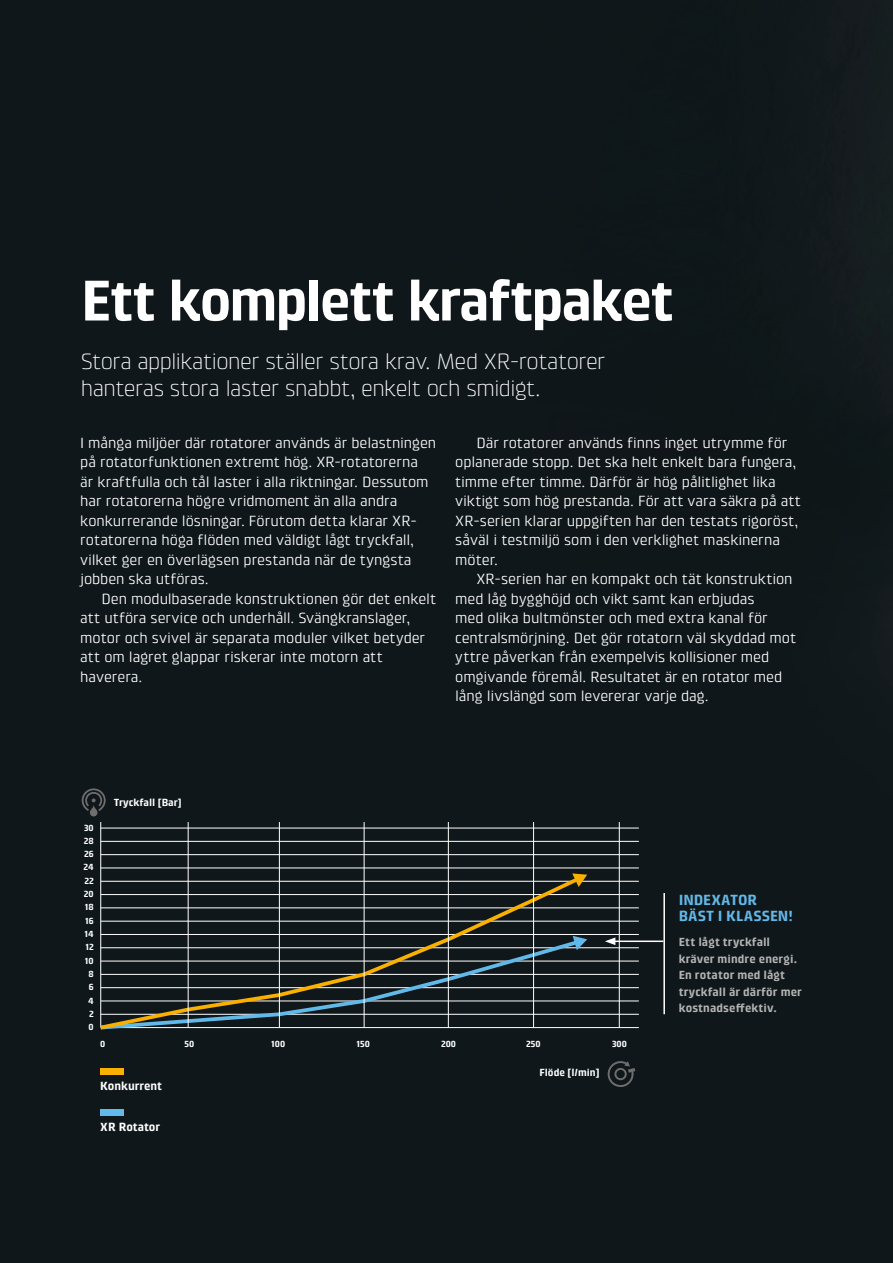
<style>
.page{position:relative;width:893px;height:1263px;background:#fff}
.page>*{position:absolute;margin:0;border:0;box-sizing:border-box;transform-origin:0 0}
.t1{font:700 58.5px "Klint LT Pro";letter-spacing:-.04em;color:#fff}
.t2{font:300 22.5px/27px "Klint LT Pro";letter-spacing:-.025em;color:#fff}
.t3{font:15px/19.5px "Klint LT Pro";letter-spacing:-.005em;color:#fff}
.t4{font:700 15px/16.5px "Klint LT Pro";color:#63b8e9}
.t5{font:700 12px/16.5px "Klint LT Pro";letter-spacing:.005em;color:#b4b4b4}
.t6{font:700 12px "Klint LT Pro";color:#fff}
.t7{font:700 10.5px "Klint LT Pro";color:#fff}
.t8{font:700 9px/13.4px "Klint LT Pro";color:#fff;text-align:right}
</style>
<div class="page">
<div style="left:0;top:1110px;width:893px;height:153px;background:#10171a"></div>
<div style="left:0;top:0;width:893px;height:1116px;background:#10171a"></div>
<svg style="left:608px;top:1061px;width:27px;height:26px"></svg>
<svg style="left:82px;top:788px;width:24px;height:28px"></svg>
<hr style="left:101px;top:1027px;width:538px;height:1px;background:#fff">
<hr style="left:101px;top:1014px;width:538px;height:1px;background:#fff">
<hr style="left:101px;top:1000px;width:538px;height:1px;background:#fff">
<hr style="left:101px;top:987px;width:538px;height:1px;background:#fff">
<hr style="left:101px;top:974px;width:538px;height:1px;background:#fff">
<hr style="left:101px;top:961px;width:538px;height:1px;background:#fff">
<hr style="left:101px;top:947px;width:538px;height:1px;background:#fff">
<hr style="left:101px;top:934px;width:538px;height:1px;background:#fff">
<hr style="left:101px;top:921px;width:538px;height:1px;background:#fff">
<hr style="left:101px;top:907px;width:538px;height:1px;background:#fff">
<hr style="left:101px;top:894px;width:538px;height:1px;background:#fff">
<hr style="left:101px;top:881px;width:538px;height:1px;background:#fff">
<hr style="left:101px;top:867px;width:538px;height:1px;background:#fff">
<hr style="left:101px;top:854px;width:538px;height:1px;background:#fff">
<hr style="left:101px;top:841px;width:538px;height:1px;background:#fff">
<hr style="left:101px;top:828px;width:538px;height:1px;background:#fff">
<hr style="left:100px;top:822px;width:1px;height:205px;background:#fff">
<svg style="left:96px;top:874px;width:486px;height:158px;background:#292f2f"></svg>
<svg style="left:572px;top:873px;width:15px;height:14px"></svg>
<div style="left:100px;top:1068px;width:24px;height:6px;background:#f9b000"></div>
<div style="left:100px;top:1109px;width:24px;height:6px;background:#61b9e9"></div>
<hr style="left:188px;top:822px;width:1px;height:205px;background:#fff">
<hr style="left:279px;top:822px;width:1px;height:205px;background:#fff">
<hr style="left:364px;top:822px;width:1px;height:205px;background:#fff">
<hr style="left:448px;top:822px;width:1px;height:205px;background:#fff">
<hr style="left:533px;top:822px;width:1px;height:205px;background:#fff">
<hr style="left:619px;top:822px;width:1px;height:205px;background:#fff">
<hr style="left:663px;top:893px;width:2px;height:121px;background:#fff">
<hr style="left:613px;top:940px;width:50px;height:2px;background:#fff">
<svg style="left:605px;top:937px;width:10px;height:8px"></svg>
<h1 class="t1" style="left:81px;top:267px;width:595px">Ett komplett kraftpaket</h1>
<h2 class="t2" style="left:81px;top:347px;width:526px">Stora applikationer ställer stora krav. Med XR-rotatorer hanteras stora laster snabbt, enkelt och smidigt.</h2>
<p class="t3" style="left:80px;top:433px;width:358px">I många miljöer där rotatorer används är belastningen på rotatorfunktionen extremt hög. XR-rotatorerna<br>är kraftfulla och tål laster i alla riktningar. Dessutom har rotatorerna högre vridmoment än alla andra konkurrerande lösningar. Förutom detta klarar XR&shy;rotatorerna höga flöden med väldigt lågt tryckfall, vilket ger en överlägsen prestanda när de tyngsta jobben ska utföras.</p>
<p class="t3" style="left:80px;top:589px;width:358px;text-indent:21px">Den modulbaserade konstruktionen gör det enkelt att utföra service och underhåll. Svängkranslager, motor och svivel är separata moduler vilket betyder att om lagret glappar riskerar inte motorn att haverera.</p>
<p class="t3" style="left:455px;top:433px;width:347px;text-indent:21px">Där rotatorer används finns inget utrymme för oplanerade stopp. Det ska helt enkelt bara fungera, timme efter timme. Därför är hög pålitlighet lika viktigt som hög prestanda. För att vara säkra på att XR-serien klarar uppgiften har den testats rigoröst, såväl i testmiljö som i den verklighet maskinerna möter.</p>
<p class="t3" style="left:455px;top:569px;width:343px;text-indent:21px">XR-serien har en kompakt och tät konstruktion med låg bygghöjd och vikt samt kan erbjudas<br>med olika bultmönster och med extra kanal för centralsmörjning. Det gör rotatorn väl skyddad mot yttre påverkan från exempelvis kollisioner med omgivande föremål. Resultatet är en rotator med lång livslängd som levererar varje dag.</p>
<p class="t8" style="left:83px;top:821px;width:12px">30<br>28<br>26<br>24<br>22<br>20<br>18<br>16<br>14<br>12<br>10<br>8<br>6<br>4<br>2<br>0</p>
<p class="t7" style="left:114px;top:796px;width:69px">Tryckfall [Bar]</p>
<p class="t4" style="left:679px;top:891px;width:116px">INDEXATOR<br>BÄST I KLASSEN!</p>
<p class="t5" style="left:679px;top:934px;width:125px">Ett lågt tryckfall kräver mindre energi.<br>En rotator med lågt tryckfall är därför mer kostnadseffektiv.</p>
<p class="t8" style="left:100px;top:1037px;width:7px">0</p>
<p class="t8" style="left:184px;top:1037px;width:11px">50</p>
<p class="t8" style="left:271px;top:1037px;width:15px">100</p>
<p class="t8" style="left:356px;top:1037px;width:15px">150</p>
<p class="t8" style="left:441px;top:1037px;width:16px">200</p>
<p class="t8" style="left:526px;top:1037px;width:16px">250</p>
<p class="t8" style="left:612px;top:1037px;width:16px">300</p>
<p class="t7" style="left:539px;top:1066px;width:61px">Flöde [l/min]</p>
<p class="t6" style="left:100px;top:1079px;width:63px">Konkurrent</p>
<p class="t6" style="left:100px;top:1120px;width:61px">XR Rotator</p>
</div>
